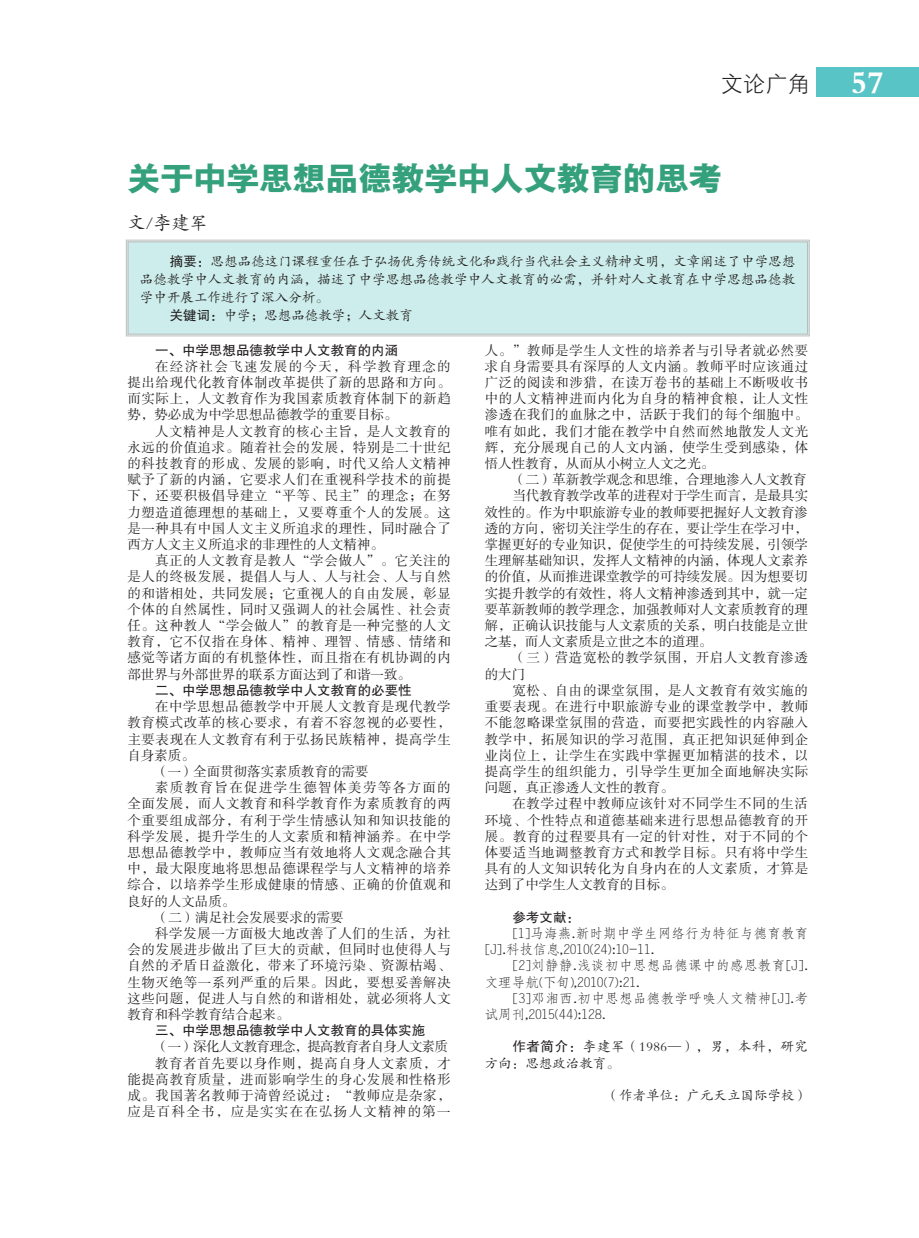
<style>
.page{position:relative;width:919px;height:1238px;background:#fff}
.page>*{position:absolute;margin:0;border:0;box-sizing:border-box;transform-origin:0 0}
.t1{font:33px "FZYDCHJW GB1 0";color:#35a17c}
.t2{font:22.5px "FZXH1 K GBK1 0";color:#231f20}
.t3{font:18px "FZKTK GBK1 0";color:#231f20}
.t4{font:13.5px/16.2px "FZSSK GBK1 0";letter-spacing:.045em;color:#231f20;text-align:justify}
.t5{font:13.5px "FZSSK GBK1 0";letter-spacing:-.005em;color:#231f20}
.t6{font:13.5px "FZKTK GBK1 0";letter-spacing:.005em;color:#231f20}
.t7{font:13.5px/16.2px "FZFSK GBK1 0";letter-spacing:.015em;color:#231f20}
.t8{font:13.5px "FZSSK GBK1 0";color:#231f20}
.t9{font:13.5px "FZHTK GBK1 0";color:#231f20}
.t10{font:13.5px "FZSSK GBK1 0";letter-spacing:-.01em;color:#231f20}
.t11{font:13.5px/16.2px "FZKTK GBK1 0";letter-spacing:.045em;color:#231f20}
.t12{font:13.5px "FZSSK GBK1 0";letter-spacing:.1em;color:#231f20}
.s1{font-family:"FZDBSK GBK1 0";font-size:33px;color:#fff}
.s2{font-family:"FZHTK GBK1 0"}
</style>
<div class="page">
<div style="left:816px;top:68px;width:102px;height:29px;background:#59c4c6"></div>
<div style="left:126px;top:240px;width:683px;height:96px;background:#ccedeb"></div>
<h2 class="t2" style="left:720px;top:71px;width:165px">文论广角 <span class="s1">57</span></h2>
<h1 class="t1" style="left:127px;top:160px;width:595px">关于中学思想品德教学中人文教育的思考</h1>
<h3 class="t3" style="left:127px;top:213px;width:82px">文/李建军</h3>
<p class="t6" style="left:170px;top:254px;width:627px"><span class="s2">摘要：</span>思想品德这门课程重任在于弘扬优秀传统文化和践行当代社会主义精神文明，文章阐述了中学思想</p>
<p class="t6" style="left:140px;top:272px;width:656px">品德教学中人文教育的内涵，描述了中学思想品德教学中人文教育的必需，并针对人文教育在中学思想品德教</p>
<p class="t6" style="left:140px;top:290px;width:190px">学中开展工作进行了深入分析。</p>
<p class="t6" style="left:170px;top:308px;width:245px"><span class="s2">关键词：</span>中学；思想品德教学；人文教育</p>
<p class="t9" style="left:155px;top:342px;width:245px">一、中学思想品德教学中人文教育的内涵</p>
<p class="t4" style="left:127px;top:358px;width:325px;text-indent:28px">在经济社会飞速发展的今天，科学教育理念的提出给现代化教育体制改革提供了新的思路和方向。而实际上，人文教育作为我国素质教育体制下的新趋势，势必成为中学思想品德教学的重要目标。</p>
<p class="t4" style="left:127px;top:423px;width:325px;text-indent:28px">人文精神是人文教育的核心主旨，是人文教育的永远的价值追求。随着社会的发展，特别是二十世纪的科技教育的形成、发展的影响，时代又给人文精神赋予了新的内涵，它要求人们在重视科学技术的前提下，还要积极倡导建立“平等、民主”的理念；在努力塑造道德理想的基础上，又要尊重个人的发展。这是一种具有中国人文主义所追求的理性，同时融合了西方人文主义所追求的非理性的人文精神。</p>
<p class="t4" style="left:127px;top:553px;width:325px;text-indent:28px">真正的人文教育是教人“学会做人”。它关注的是人的终极发展，提倡人与人、人与社会、人与自然的和谐相处，共同发展；它重视人的自由发展，彰显个体的自然属性，同时又强调人的社会属性、社会责任。这种教人“学会做人”的教育是一种完整的人文教育，它不仅指在身体、精神、理智、情感、情绪和感觉等诸方面的有机整体性，而且指在有机协调的内部世界与外部世界的联系方面达到了和谐一致。</p>
<p class="t9" style="left:155px;top:682px;width:258px">二、中学思想品德教学中人文教育的必要性</p>
<p class="t4" style="left:155px;top:699px;width:297px">在中学思想品德教学中开展人文教育是现代教学</p>
<p class="t4" style="left:127px;top:715px;width:325px">教育模式改革的核心要求，有着不容忽视的必要性，</p>
<p class="t4" style="left:127px;top:731px;width:325px">主要表现在人文教育有利于弘扬民族精神，提高学生</p>
<p class="t4" style="left:127px;top:747px;width:69px">自身素质。</p>
<p class="t8" style="left:155px;top:763px;width:215px">（一）全面贯彻落实素质教育的需要</p>
<p class="t12" style="left:155px;top:780px;width:297px">素质教育旨在促进学生德智体美劳等各方面的</p>
<p class="t4" style="left:127px;top:796px;width:325px">全面发展，而人文教育和科学教育作为素质教育的两</p>
<p class="t4" style="left:127px;top:812px;width:325px">个重要组成部分，有利于学生情感认知和知识技能的</p>
<p class="t4" style="left:127px;top:828px;width:325px">科学发展，提升学生的人文素质和精神涵养。在中学</p>
<p class="t4" style="left:127px;top:844px;width:325px">思想品德教学中，教师应当有效地将人文观念融合其</p>
<p class="t4" style="left:127px;top:861px;width:325px">中，最大限度地将思想品德课程学与人文精神的培养</p>
<p class="t4" style="left:127px;top:877px;width:325px">综合，以培养学生形成健康的情感、正确的价值观和</p>
<p class="t8" style="left:127px;top:893px;width:109px">良好的人文品质。</p>
<p class="t8" style="left:155px;top:909px;width:190px">（二）满足社会发展要求的需要</p>
<p class="t4" style="left:155px;top:925px;width:297px">科学发展一方面极大地改善了人们的生活，为社</p>
<p class="t4" style="left:127px;top:942px;width:325px">会的发展进步做出了巨大的贡献，但同时也使得人与</p>
<p class="t4" style="left:127px;top:958px;width:325px">自然的矛盾日益激化，带来了环境污染、资源枯竭、</p>
<p class="t4" style="left:127px;top:974px;width:325px">生物灭绝等一系列严重的后果。因此，要想妥善解决</p>
<p class="t4" style="left:127px;top:990px;width:325px">这些问题，促进人与自然的和谐相处，就必须将人文</p>
<p class="t8" style="left:127px;top:1006px;width:163px">教育和科学教育结合起来。</p>
<p class="t9" style="left:155px;top:1023px;width:272px">三、中学思想品德教学中人文教育的具体实施</p>
<p class="t4" style="left:127px;top:1039px;width:325px;text-align:right">（一）深化人文教育理念，提高教育者自身人文素质<br>教育者首先要以身作则，提高自身人文素质，才<br>能提高教育质量，进而影响学生的身心发展和性格形成。我国著名教师于渏曾经说过：“教师应是杂家，应是百科全书，应是实实在在弘扬人文精神的第一</p>
<p class="t4" style="left:485px;top:342px;width:325px">人。”教师是学生人文性的培养者与引导者就必然要求自身需要具有深厚的人文内涵。教师平时应该通过广泛的阅读和涉猎，在读万卷书的基础上不断吸收书中的人文精神进而内化为自身的精神食粮，让人文性渗透在我们的血脉之中，活跃于我们的每个细胞中。唯有如此，我们才能在教学中自然而然地散发人文光辉，充分展现自己的人文内涵，使学生受到感染，体悟人性教育，从而从小树立人文之光。</p>
<p class="t10" style="left:512px;top:472px;width:296px">（二）革新教学观念和思维，合理地渗入人文教育</p>
<p class="t5" style="left:512px;top:488px;width:297px">当代教育教学改革的进程对于学生而言，是最具实</p>
<p class="t5" style="left:485px;top:504px;width:325px">效性的。作为中职旅游专业的教师要把握好人文教育渗</p>
<p class="t5" style="left:485px;top:520px;width:325px">透的方向，密切关注学生的存在，要让学生在学习中，</p>
<p class="t5" style="left:485px;top:537px;width:325px">掌握更好的专业知识，促使学生的可持续发展，引领学</p>
<p class="t5" style="left:485px;top:553px;width:325px">生理解基础知识，发挥人文精神的内涵，体现人文素养</p>
<p class="t5" style="left:485px;top:569px;width:325px">的价值，从而推进课堂教学的可持续发展。因为想要切</p>
<p class="t5" style="left:485px;top:585px;width:325px">实提升教学的有效性，将人文精神渗透到其中，就一定</p>
<p class="t5" style="left:485px;top:601px;width:325px">要革新教师的教学理念，加强教师对人文素质教育的理</p>
<p class="t5" style="left:485px;top:618px;width:325px">解，正确认识技能与人文素质的关系，明白技能是立世</p>
<p class="t10" style="left:485px;top:634px;width:229px">之基，而人文素质是立世之本的道理。</p>
<p class="t4" style="left:512px;top:650px;width:297px">（三）营造宽松的教学氛围，开启人文教育渗透</p>
<p class="t4" style="left:485px;top:666px;width:42px">的大门</p>
<p class="t4" style="left:512px;top:682px;width:297px">宽松、自由的课堂氛围，是人文教育有效实施的</p>
<p class="t4" style="left:485px;top:699px;width:325px">重要表现。在进行中职旅游专业的课堂教学中，教师</p>
<p class="t4" style="left:485px;top:715px;width:325px">不能忽略课堂氛围的营造，而要把实践性的内容融入</p>
<p class="t4" style="left:485px;top:731px;width:325px">教学中，拓展知识的学习范围，真正把知识延伸到企</p>
<p class="t4" style="left:485px;top:747px;width:325px">业岗位上，让学生在实践中掌握更加精湛的技术，以</p>
<p class="t4" style="left:485px;top:763px;width:325px">提高学生的组织能力，引导学生更加全面地解决实际</p>
<p class="t8" style="left:485px;top:780px;width:190px">问题，真正渗透人文性的教育。</p>
<p class="t4" style="left:512px;top:796px;width:297px">在教学过程中教师应该针对不同学生不同的生活</p>
<p class="t4" style="left:485px;top:812px;width:325px">环境、个性特点和道德基础来进行思想品德教育的开</p>
<p class="t4" style="left:485px;top:828px;width:325px">展。教育的过程要具有一定的针对性，对于不同的个</p>
<p class="t4" style="left:485px;top:844px;width:325px">体要适当地调整教育方式和教学目标。只有将中学生</p>
<p class="t4" style="left:485px;top:861px;width:325px">具有的人文知识转化为自身内在的人文素质，才算是</p>
<p class="t8" style="left:485px;top:877px;width:190px">达到了中学生人文教育的目标。</p>
<p class="t9" style="left:512px;top:909px;width:69px">参考文献：</p>
<p class="t7" style="left:485px;top:925px;width:325px;text-indent:28px">[1]马海燕.新时期中学生网络行为特征与德育教育[J].科技信息,2010(24):10-11.</p>
<p class="t7" style="left:485px;top:957px;width:325px;text-indent:28px">[2]刘静静.浅谈初中思想品德课中的感恩教育[J].文理导航(下旬),2010(7):21.</p>
<p class="t7" style="left:485px;top:990px;width:325px;text-indent:28px">[3]邓湘西.初中思想品德教学呼唤人文精神[J].考试周刊,2015(44):128.</p>
<p class="t11" style="left:485px;top:1039px;width:325px;text-indent:28px"><span class="s2">作者简介：</span>李建军（1986—），男，本科，研究方向：思想政治教育。</p>
<p class="t6" style="left:605px;top:1088px;width:204px">（作者单位：广元天立国际学校）</p>
</div>
